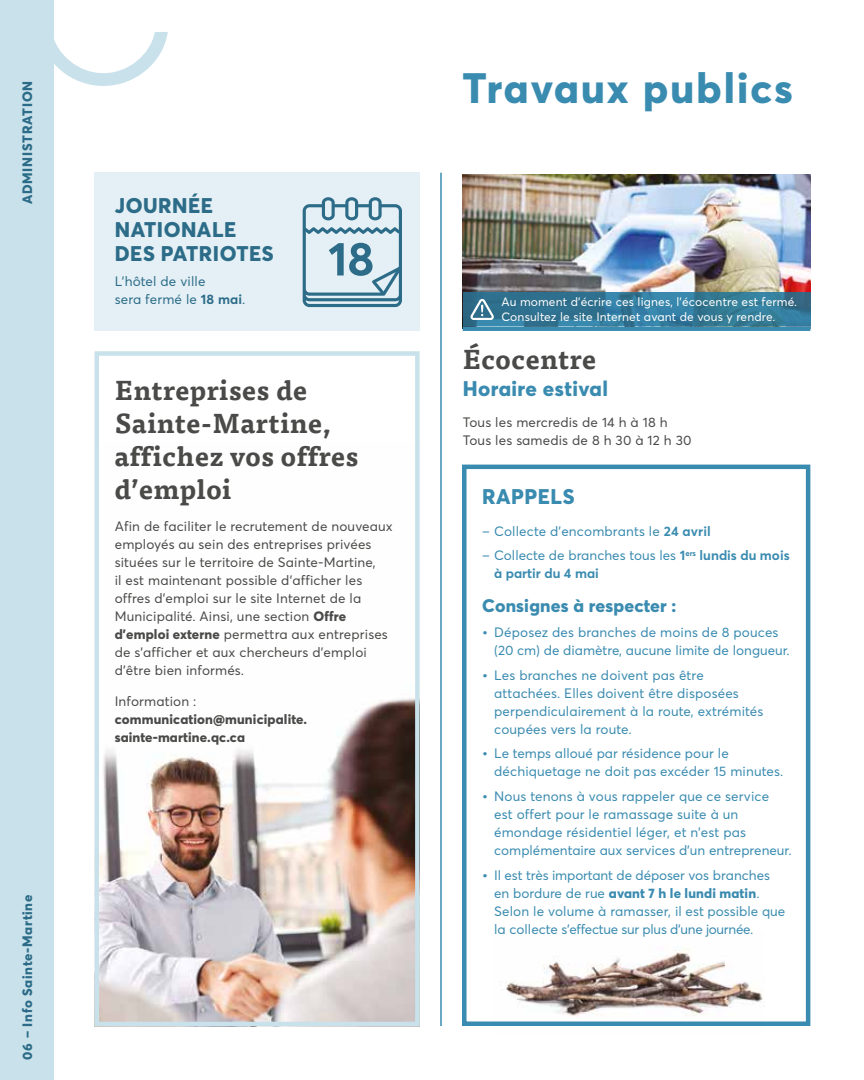
<style>
.page{position:relative;width:864px;height:1080px;background:#fff}
.page>*{position:absolute;margin:0;border:0;box-sizing:border-box;transform-origin:0 0}
.t1{font:800 42px "Averta";letter-spacing:.05em;color:#3a8bb0}
.t2{font:700 27px/33px "Tisa Pro";letter-spacing:.02em;color:#4a4a49}
.t3{font:800 21px/24px "Averta";letter-spacing:.025em;color:#2c6c88}
.t4{font:800 21px "Averta";letter-spacing:.02em;color:#3a8bb0}
.t5{font:800 18px "Averta";letter-spacing:.01em;color:#3a8bb0}
.t6{font:13.5px/18px "Averta";letter-spacing:.01em;color:#3a8bb0}
.t7{font:13.5px/18px "Averta";letter-spacing:.01em;color:#4a4a49}
.t8{font:13.5px/18px "Averta";letter-spacing:-.01em;color:#3a8bb0}
.t9{font:800 13.5px/18px "Averta";letter-spacing:.01em;color:#4a4a49}
.t10{font:800 13.5px "Averta";letter-spacing:.05em;color:#2c6c88}
.t11{font:13.5px/18px "Averta";letter-spacing:.01em;color:#2c6c88}
.t12{font:12px/15px "Averta";letter-spacing:.01em;color:#fff}
.s1{font-weight:700}
.s2{font-weight:800}
.s3{font-family:"Averta Demo PE";font-weight:800;font-style:italic}
</style>
<div class="page">
<img style="left:463px;top:174px;width:347px;height:118px">
<svg style="left:463px;top:292px;width:347px;height:34px;background:#327897"></svg>
<div style="left:94px;top:173px;width:326px;height:158px;background:#e4f0f5"></div>
<img style="left:99px;top:698px;width:316px;height:323px">
<div style="left:94px;top:351px;width:326px;height:675px;border:4px solid #c9e1ea"></div>
<svg style="left:303px;top:197px;width:99px;height:110px"></svg>
<div style="left:0;top:0;width:54px;height:1080px;background:#c9e1ea"></div>
<svg style="left:54px;top:32px;width:114px;height:54px"></svg>
<img style="left:501px;top:947px;width:262px;height:69px">
<div style="left:462px;top:465px;width:348px;height:561px;border:4px solid #3a8bb0"></div>
<div style="left:463px;top:326px;width:347px;height:5px;background:#3a8bb0"></div>
<hr style="left:440px;top:173px;width:2px;height:853px;background:#3a8bb0">
<svg style="left:470px;top:299px;width:24px;height:21px"></svg>
<p class="t10" style="left:19px;top:204px;width:125px;rotate:-90deg">ADMINISTRATION</p>
<p class="t10" style="left:19px;top:1060px;width:167px;rotate:-90deg">06 – Info Sainte-Martine</p>
<h3 class="t3" style="left:115px;top:194px;width:160px">JOURNÉE<br>NATIONALE<br>DES PATRIOTES</h3>
<p class="t11" style="left:115px;top:272px;width:132px">L’hôtel de ville<br>sera fermé le <span class="s1">18 mai</span>.</p>
<h2 class="t2" style="left:115px;top:373px;width:245px">Entreprises de<br>Sainte-Martine, affichez vos offres d’emploi</h2>
<p class="t7" style="left:115px;top:517px;width:280px">Afin de faciliter le recrutement de nouveaux employés au sein des entreprises privées situées sur le territoire de Sainte-Martine,<br>il est maintenant possible d’afficher les offres d’emploi sur le site Internet de la Municipalité. Ainsi, une section <span class="s2">Offre d’emploi externe</span> permettra aux entreprises de s’afficher et aux chercheurs d’emploi d’être bien informés.</p>
<p class="t7" style="left:115px;top:692px;width:83px">Information :</p>
<p class="t9" style="left:115px;top:710px;width:194px">communication@municipalite. sainte-martine.qc.ca</p>
<h1 class="t1" style="left:463px;top:62px;width:332px">Travaux publics</h1>
<p class="t12" style="left:502px;top:294px;width:297px">Au moment d’écrire ces lignes, l’écocentre est fermé.<br>Consultez le site Internet avant de vous y rendre.</p>
<h2 class="t2" style="left:463px;top:341px;width:135px">Écocentre</h2>
<h3 class="t4" style="left:463px;top:375px;width:147px">Horaire estival</h3>
<p class="t7" style="left:463px;top:413px;width:230px">Tous les mercredis de 14 h à 18 h<br>Tous les samedis de 8 h 30 à 12 h 30</p>
<h3 class="t4" style="left:482px;top:483px;width:94px">RAPPELS</h3>
<p class="t6" style="left:482px;top:522px;width:230px">– Collecte d’encombrants le <span class="s1">24 avril</span></p>
<p class="t6" style="left:494px;top:546px;width:297px;text-indent:-12px">– Collecte de branches tous les <span class="s1">1</span><sup>ers</sup> <span class="s1">lundis du mois à partir du 4 mai</span></p>
<h3 class="t5" style="left:482px;top:594px;width:196px">Consignes à respecter :</h3>
<p class="t6" style="left:494px;top:623px;width:297px;text-indent:-12px"><span class="s3">•</span> Déposez des branches de moins de 8 pouces (20 cm) de diamètre, aucune limite de longueur.</p>
<p class="t6" style="left:494px;top:666px;width:271px;text-indent:-12px"><span class="s3">•</span> Les branches ne doivent pas être attachées. Elles doivent être disposées perpendiculairement à la route, extrémités coupées vers la route.</p>
<p class="t6" style="left:494px;top:744px;width:291px;text-indent:-12px"><span class="s3">•</span> Le temps alloué par résidence pour le déchiquetage ne doit pas excéder 15 minutes.</p>
<p class="t6" style="left:494px;top:787px;width:299px;text-indent:-12px"><span class="s3">•</span> Nous tenons à vous rappeler que ce service<br>est offert pour le ramassage suite à un émondage résidentiel léger, et n’est pas complémentaire aux services d’un entrepreneur.</p>
<p class="t8" style="left:494px;top:866px;width:293px;text-indent:-12px"><span class="s3">•</span> Il est très important de déposer vos branches en bordure de rue <span class="s2">avant 7 h le lundi matin</span>.<br>Selon le volume à ramasser, il est possible que la collecte s’effectue sur plus d’une journée.</p>
</div>
